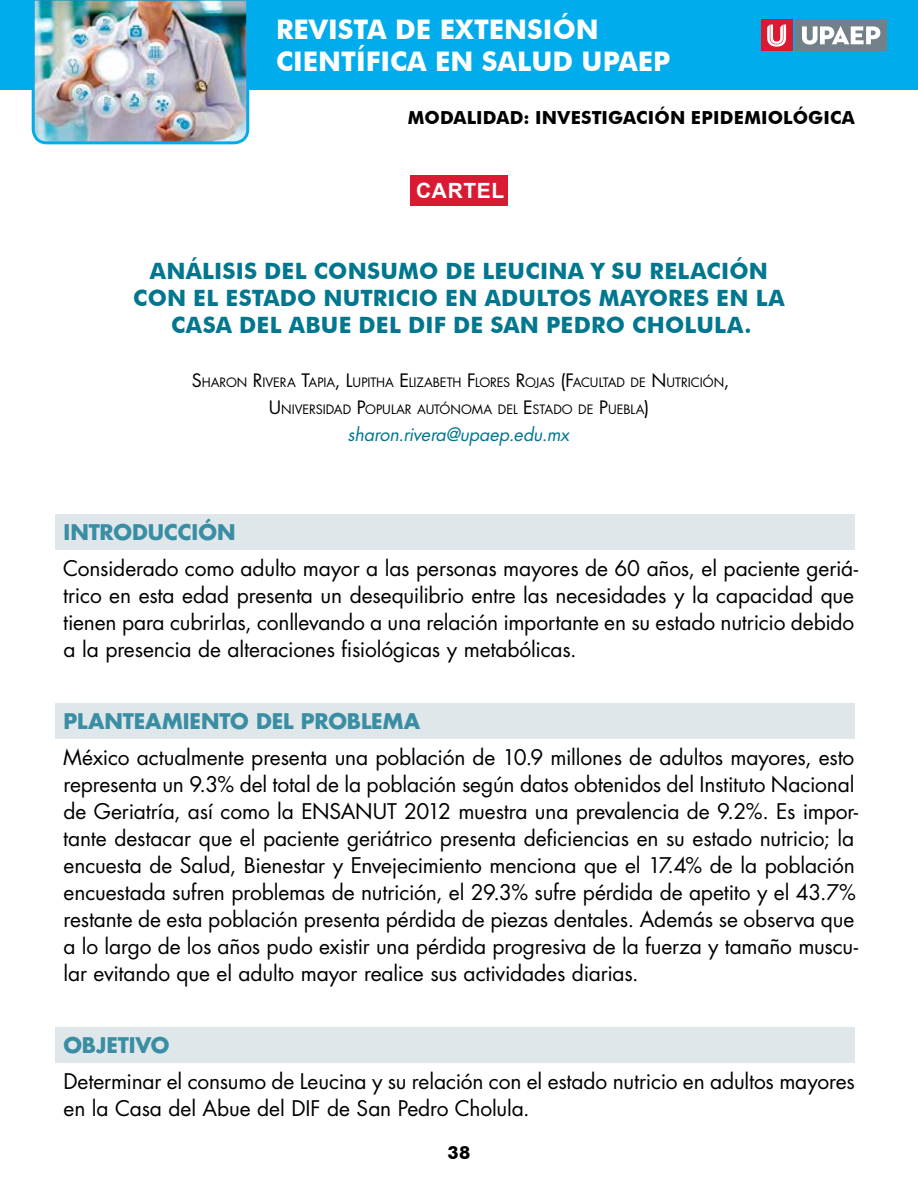
<style>
.page{position:relative;width:918px;height:1188px;background:#fff}
.page>*{position:absolute;margin:0;border:0;box-sizing:border-box;transform-origin:0 0}
.t1{font:700 27px/32.4px "Futura BT";color:#fff}
.t2{font:700 22.5px/27px "Futura BT";letter-spacing:.01em;color:#00778e;text-align:center}
.t3{font:21px/27px "Futura Std";letter-spacing:-.005em;color:#000}
.t4{font:700 21px "Futura Std";letter-spacing:-.005em;color:#3a8ea3}
.t5{font:700 21px "Arial";letter-spacing:.03em;color:#fff}
.t6{font:700 18px "Futura BT";letter-spacing:.01em;color:#000}
.t7{font:italic 18px "Futura Std";letter-spacing:-.01em;color:#00778e}
.t8{font:12.6px/27px "Futura Std";letter-spacing:-.005em;color:#000;text-align:center}
.s1{font-size:18px}
</style>
<div class="page">
<div style="left:0;top:0;width:918px;height:90px;background:#00aceb"></div>
<img style="left:31px;top:0;width:219px;height:145px">
<div style="left:796px;top:20px;width:91px;height:31px;background:#72808a"></div>
<svg style="left:802px;top:26px;width:78px;height:19px"></svg>
<div style="left:761px;top:20px;width:31px;height:31px;background:#da1a32"></div>
<svg style="left:767px;top:25px;width:19px;height:22px"></svg>
<div style="left:410px;top:175px;width:98px;height:30px;background:#da1a32"></div>
<div style="left:56px;top:514px;width:799px;height:36px;background:#e0e7eb"></div>
<div style="left:56px;top:703px;width:799px;height:36px;background:#e0e7eb"></div>
<div style="left:56px;top:1027px;width:799px;height:36px;background:#e0e7eb"></div>
<p class="t1" style="left:276px;top:13px;width:396px">REVISTA DE EXTENSIÓN<br>CIENTÍFICA EN SALUD UPAEP</p>
<p class="t6" style="left:408px;top:107px;width:449px">MODALIDAD: INVESTIGACIÓN EPIDEMIOLÓGICA</p>
<p class="t5" style="left:416px;top:176px;width:90px">CARTEL</p>
<p class="t2" style="left:133px;top:257px;width:653px">ANÁLISIS DEL CONSUMO DE LEUCINA Y SU RELACIÓN<br>CON EL ESTADO NUTRICIO EN ADULTOS MAYORES EN LA<br>CASA DEL ABUE DEL DIF DE SAN PEDRO CHOLULA.</p>
<p class="t8" style="left:192px;top:369px;width:539px"><span class="s1">S</span>HARON <span class="s1">R</span>IVERA <span class="s1">T</span>APIA<span class="s1">, L</span>UPITHA <span class="s1">E</span> LIZABETH <span class="s1">F</span>LORES <span class="s1">R</span>OJAS <span class="s1">(F</span>ACULTAD DE <span class="s1">N</span> UTRICIÓN<span class="s1">,<br>U</span> NIVERSIDAD <span class="s1">P</span>OPULAR AUTÓNOMA DEL <span class="s1">E</span>STADO DE <span class="s1">P</span>UEBLA<span class="s1">)</span></p>
<p class="t7" style="left:348px;top:423px;width:223px">sharon.rivera@upaep.edu.mx</p>
<p class="t4" style="left:64px;top:518px;width:173px">INTRODUCCIÓN</p>
<p class="t3" style="left:63px;top:555px;width:797px">Considerado como adulto mayor a las personas mayores de 60 años, el paciente geriá&shy;trico en esta edad presenta un desequilibrio entre las necesidades y la capacidad que tienen para cubrirlas, conllevando a una relación importante en su estado nutricio debido a la presencia de alteraciones fisiológicas y metabólicas.</p>
<p class="t4" style="left:64px;top:707px;width:358px">PLANTEAMIENTO DEL PROBLEMA</p>
<p class="t3" style="left:63px;top:744px;width:797px">México actualmente presenta una población de 10.9 millones de adultos mayores, esto representa un 9.3% del total de la población según datos obtenidos del Instituto Nacional de Geriatría, así como la ENSANUT 2012 muestra una prevalencia de 9.2%. Es impor&shy;tante destacar que el paciente geriátrico presenta deficiencias en su estado nutricio; la encuesta de Salud, Bienestar y Envejecimiento menciona que el 17.4% de la población encuestada sufren problemas de nutrición, el 29.3% sufre pérdida de apetito y el 43.7% restante de esta población presenta pérdida de piezas dentales. Además se observa que a lo largo de los años pudo existir una pérdida progresiva de la fuerza y tamaño muscu&shy;lar evitando que el adulto mayor realice sus actividades diarias.</p>
<p class="t4" style="left:63px;top:1031px;width:108px">OBJETIVO</p>
<p class="t3" style="left:63px;top:1068px;width:793px">Determinar el consumo de Leucina y su relación con el estado nutricio en adultos mayores en la Casa del Abue del DIF de San Pedro Cholula.</p>
<p class="t6" style="left:448px;top:1142px;width:24px">38</p>
</div>
